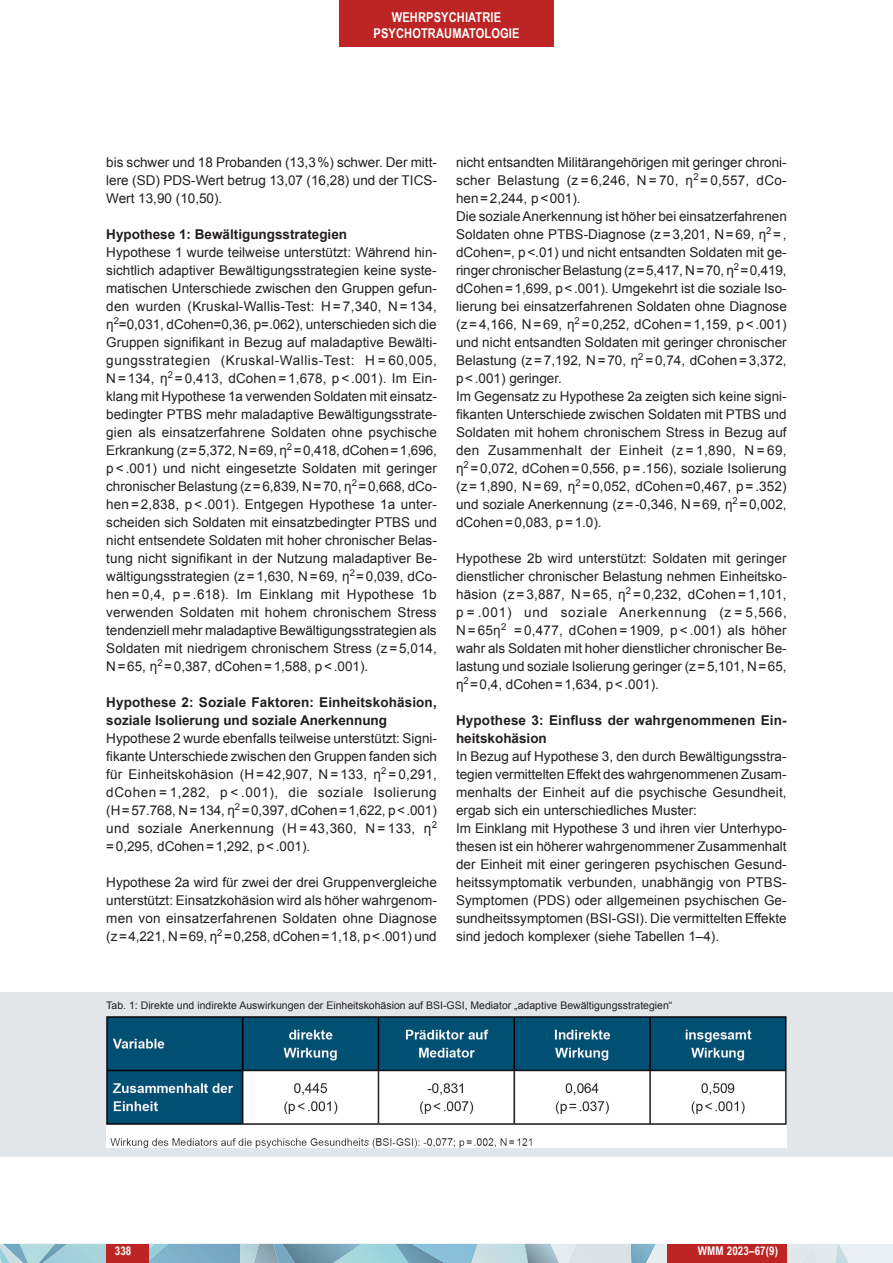
<style>
.page{position:relative;width:893px;height:1263px;background:#fff}
.page>*{position:absolute;margin:0;border:0;box-sizing:border-box;transform-origin:0 0}
.t1{font:13.5px/18px "Arial";color:#231f20;text-align:justify}
.t2{font:700 13.5px/18px "Arial";color:#231f20}
.t3{font:700 13.5px/16.2px "Arial Narrow";letter-spacing:.01em;color:#fff;text-align:center}
.t4{font:700 12px "Arial Narrow";letter-spacing:.01em;color:#fff}
.t5{font:10.5px "Arial";color:#231f20}
</style>
<div class="page">
<svg style="left:0;top:1244px;width:893px;height:19px"></svg>
<div style="left:106px;top:1244px;width:43px;height:19px;background:#bc2524"></div>
<div style="left:668px;top:1244px;width:119px;height:19px;background:#bc2524"></div>
<div style="left:0;top:992px;width:893px;height:164px;background:#e3e6e9"></div>
<img style="left:106px;top:1017px;width:681px;height:131px">
<div style="left:339px;top:0;width:214px;height:47px;background:#bc2524"></div>
<p class="t3" style="left:373px;top:9px;width:147px">WEHRPSYCHIATRIE<br>PSYCHOTRAUMATOLOGIE</p>
<p class="t1" style="left:106px;top:153px;width:332px">bis schwer und 18 Probanden (13,3%) schwer. Der mitt&shy;lere (SD) PDS-Wert betrug 13,07 (16,28) und der TICS-Wert 13,90 (10,50).</p>
<p class="t2" style="left:106px;top:226px;width:242px">Hypothese 1: Bewältigungsstrategien</p>
<p class="t1" style="left:106px;top:243px;width:332px">Hypothese 1 wurde teilweise unterstützt: Während hin&shy;sichtlich adaptiver Bewältigungsstrategien keine syste&shy;matischen Unterschiede zwischen den Gruppen gefun&shy;den wurden (Kruskal-Wallis-Test: H = 7,340, N = 134, η<sup>2</sup>=0,031, dCohen=0,36, p=.062), unterschieden sich die Gruppen signifikant in Bezug auf maladaptive Bewälti&shy;gungsstrategien (Kruskal-Wallis-Test: H = 60,005, N =134, η<sup>2</sup> =0,413, dCohen=1,678, p&lt;.001). Im Ein&shy;klang mit Hypothese 1a verwenden Soldaten mit einsatz&shy;bedingter PTBS mehr maladaptive Bewältigungsstrate&shy;gien als einsatzerfahrene Soldaten ohne psychische Erkrankung (z=5,372, N=69, η<sup>2</sup> =0,418, dCohen=1,696, p &lt; .001) und nicht eingesetzte Soldaten mit geringer chronischer Belastung (z=6,839, N=70, η<sup>2</sup> =0,668, dCo&shy;hen = 2,838, p &lt; .001). Entgegen Hypothese 1a unter&shy;scheiden sich Soldaten mit einsatzbedingter PTBS und nicht entsendete Soldaten mit hoher chronischer Belas&shy;tung nicht signifikant in der Nutzung maladaptiver Be&shy;wältigungsstrategien (z=1,630, N=69, η<sup>2</sup>=0,039, dCo&shy;hen = 0,4, p = .618). Im Einklang mit Hypothese 1b verwenden Soldaten mit hohem chronischem Stress tendenziell mehr maladaptive Bewältigungsstrategien als Soldaten mit niedrigem chronischem Stress (z=5,014, N=65, η<sup>2</sup> =0,387, dCohen=1,588, p&lt;.001).</p>
<p class="t2" style="left:106px;top:694px;width:332px">Hypothese 2: Soziale Faktoren: Einheitskohäsion, soziale Isolierung und soziale Anerkennung</p>
<p class="t1" style="left:106px;top:729px;width:332px">Hypothese 2 wurde ebenfalls teilweise unterstützt: Signi&shy;fikante Unterschiede zwischen den Gruppen fanden sich für Einheitskohäsion (H = 42,907, N = 133, η<sup>2</sup> = 0,291, dCohen = 1,282, p &lt; .001), die soziale Isolierung (H=57.768, N=134, η<sup>2</sup> =0,397, dCohen=1,622, p&lt;.001) und soziale Anerkennung (H = 43,360, N = 133, η<sup>2 </sup>=0,295, dCohen=1,292, p&lt;.001).</p>
<p class="t1" style="left:106px;top:873px;width:332px">Hypothese 2a wird für zwei der drei Gruppenvergleiche unterstützt: Einsatzkohäsion wird als höher wahrgenom&shy;men von einsatzerfahrenen Soldaten ohne Diagnose (z=4,221, N=69, η<sup>2</sup> =0,258, dCohen=1,18, p&lt;.001) und</p>
<p class="t1" style="left:456px;top:153px;width:332px;text-align:left">nicht entsandten Militärangehörigen mit geringer chroni&shy;scher Belastung (z = 6,246, N = 70, η<sup>2</sup>= 0,557, dCo&shy;hen=2,244, p&lt;001).<br>Die soziale Anerkennung ist höher bei einsatzerfahrenen Soldaten ohne PTBS-Diagnose (z=3,201, N=69, η<sup>2</sup> =, dCohen=, p&lt;.01) und nicht entsandten Soldaten mit ge&shy;ringer chronischer Belastung (z=5,417, N=70, η<sup>2</sup> =0,419, dCohen=1,699, p&lt;.001). Umgekehrt ist die soziale Iso&shy;lierung bei einsatzerfahrenen Soldaten ohne Diagnose (z=4,166, N=69, η<sup>2</sup> =0,252, dCohen=1,159, p&lt;.001) und nicht entsandten Soldaten mit geringer chronischer Belastung (z=7,192, N=70, η<sup>2</sup> =0,74, dCohen=3,372, p&lt;.001) geringer.<br>Im Gegensatz zu Hypothese 2a zeigten sich keine signi&shy;fikanten Unterschiede zwischen Soldaten mit PTBS und Soldaten mit hohem chronischem Stress in Bezug auf den Zusammenhalt der Einheit (z = 1,890, N = 69, η<sup>2</sup> =0,072, dCohen=0,556, p=.156), soziale Isolierung (z=1,890, N=69, η<sup>2</sup> =0,052, dCohen=0,467, p=.352) und soziale Anerkennung (z=-0,346, N=69, η<sup>2</sup> =0,002, dCohen=0,083, p=1.0).</p>
<p class="t1" style="left:456px;top:549px;width:332px">Hypothese 2b wird unterstützt: Soldaten mit geringer dienstlicher chronischer Belastung nehmen Einheitsko&shy;häsion (z = 3,887, N = 65, η<sup>2</sup> = 0,232, dCohen = 1,101, p = .001) und soziale Anerkennung (z = 5,566, N = 65η<sup>2</sup> = 0,477, dCohen = 1909, p &lt; .001) als höher wahr als Soldaten mit hoher dienstlicher chronischer Be&shy;lastung und soziale Isolierung geringer (z=5,101, N=65, η<sup>2</sup>=0,4, dCohen=1,634, p&lt;.001).</p>
<p class="t2" style="left:456px;top:712px;width:332px">Hypothese 3: Einfluss der wahrgenommenen Ein&shy;heitskohäsion</p>
<p class="t1" style="left:456px;top:747px;width:332px;text-align:left">In Bezug auf Hypothese 3, den durch Bewältigungsstra&shy;tegien vermittelten Effekt des wahrgenommenen Zusam&shy;menhalts der Einheit auf die psychische Gesundheit, ergab sich ein unterschiedliches Muster:<br>Im Einklang mit Hypothese 3 und ihren vier Unterhypo&shy;thesen ist ein höherer wahrgenommener Zusammenhalt der Einheit mit einer geringeren psychischen Gesund&shy;heitssymptomatik verbunden, unabhängig von PTBS-Symptomen (PDS) oder allgemeinen psychischen Ge&shy;sundheitssymptomen (BSI-GSI). Die vermittelten Effekte sind jedoch komplexer (siehe Tabellen 1–4).</p>
<p class="t5" style="left:106px;top:999px;width:568px">Tab. 1: Direkte und indirekte Auswirkungen der Einheitskohäsion auf BSI-GSI, Mediator „adaptive Bewältigungsstrategien“</p>
<p class="t4" style="left:115px;top:1242px;width:18px">338</p>
<p class="t4" style="left:698px;top:1242px;width:82px">WMM 2023–67(9)</p>
</div>
